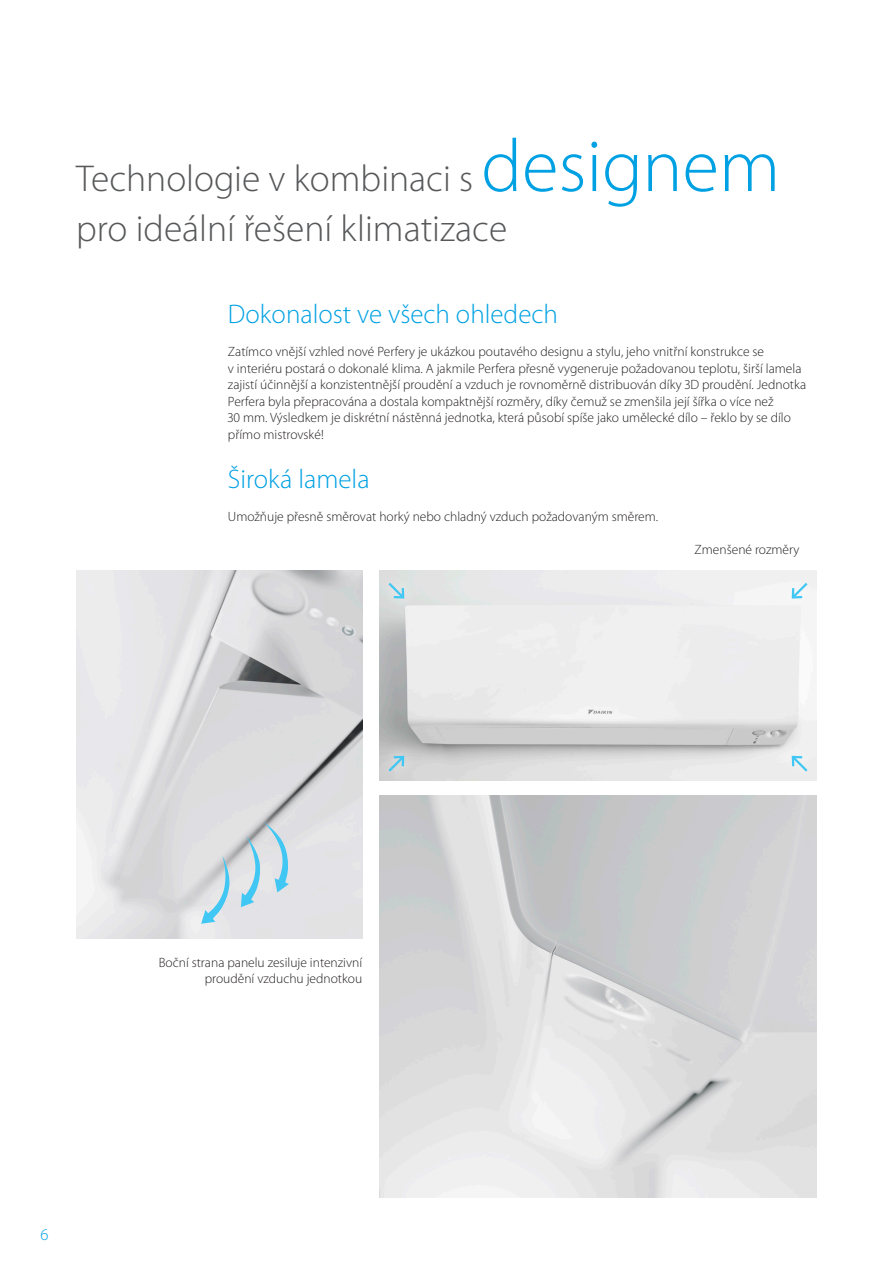
<style>
.page{position:relative;width:893px;height:1263px;background:#fff}
.page>*{position:absolute;margin:0;border:0;box-sizing:border-box;transform-origin:0 0}
.topic_headline_MS2{font:300 37.5px/49.5px "Myriad Pro";color:#57585a}
.list{font:300 27px "Myriad Pro";color:#00a1e3}
.headline{font:300 27px "Myriad Pro";color:#00a1e3}
.t1{font:300 16.5px "Myriad Pro";color:#00a1e3}
.list-2{font:300 13.5px/16.5px "Myriad Pro";color:#231f20}
.s1{font-size:75px;color:#00a1e3}
</style>
<div class="page">
<img style="left:379px;top:795px;width:437px;height:403px">
<img style="left:379px;top:571px;width:438px;height:209px">
<svg style="left:379px;top:571px;width:39px;height:41px"></svg>
<svg style="left:386px;top:580px;width:20px;height:21px"></svg>
<svg style="left:379px;top:742px;width:39px;height:39px"></svg>
<svg style="left:386px;top:754px;width:20px;height:20px"></svg>
<div style="left:778px;top:571px;width:42px;height:41px;background:#f5f5f5"></div>
<svg style="left:791px;top:582px;width:17px;height:17px"></svg>
<svg style="left:778px;top:742px;width:39px;height:39px"></svg>
<svg style="left:790px;top:754px;width:20px;height:20px"></svg>
<img style="left:76px;top:571px;width:286px;height:367px">
<svg style="left:201px;top:855px;width:29px;height:69px;background:#bfd8e2"></svg>
<svg style="left:241px;top:822px;width:48px;height:85px;background:#c0d8e3"></svg>
<p class="topic_headline_MS2" style="left:76px;top:154px;width:706px">Technologie v kombinaci s <span class="s1">designem </span>pro ideální řešení klimatizace</p>
<p class="list" style="left:228px;top:299px;width:331px">Dokonalost ve všech ohledech</p>
<p class="list-2" style="left:228px;top:343px;width:580px">Zatímco vnější vzhled nové Perfery je ukázkou poutavého designu a stylu, jeho vnitřní konstrukce se<br>v interiéru postará o dokonalé klima. A jakmile Perfera přesně vygeneruje požadovanou teplotu, širší lamela zajistí účinnější a konzistentnější proudění a vzduch je rovnoměrně distribuován díky 3D proudění. Jednotka Perfera byla přepracována a dostala kompaktnější rozměry, díky čemuž se zmenšila její šířka o více než<br>30 mm. Výsledkem je diskrétní nástěnná jednotka, která působí spíše jako umělecké dílo – řeklo by se dílo přímo mistrovské!</p>
<p class="headline" style="left:228px;top:464px;width:143px">Široká lamela</p>
<p class="list-2" style="left:228px;top:508px;width:432px">Umožňuje přesně směrovat horký nebo chladný vzduch požadovaným směrem.</p>
<p class="list-2" style="left:695px;top:541px;width:106px">Zmenšené rozměry</p>
<p class="t1" style="left:40px;top:1225px;width:10px">6</p>
<p class="list-2" style="left:159px;top:954px;width:205px;text-align:right">Boční strana panelu zesiluje intenzivní proudění vzduchu jednotkou</p>
</div>
